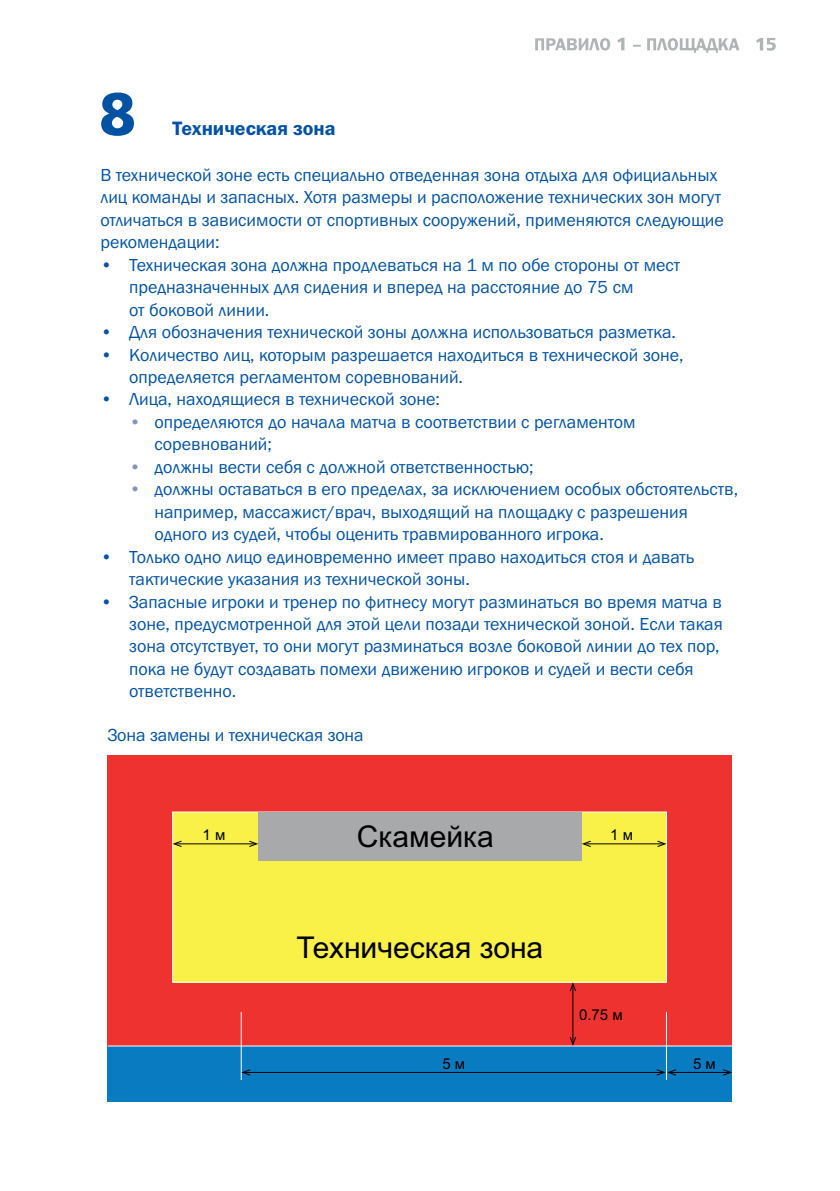
<style>
.page{position:relative;width:840px;height:1191px;background:#fff}
.page>*{position:absolute;margin:0;border:0;box-sizing:border-box;transform-origin:0 0}
.t1{font:30px "Arial";color:#000002}
.t2{font:600 20px "Franklin Gothic";color:#0152a2}
.t3{font:18px/22.4px "Franklin Gothic";color:#0152a2}
.t4{font:15px "Arial";color:#000002}
.s1{color:#7f97b8}
</style>
<div class="page">
<svg style="left:756px;top:38px;width:19px;height:13px"></svg>
<svg style="left:101px;top:92px;width:33px;height:44px"></svg>
<div style="left:108px;top:755px;width:623px;height:346px;background:#ee322f"></div>
<div style="left:108px;top:1046px;width:623px;height:55px;background:#097bc1"></div>
<hr style="left:240px;top:1012px;width:1px;height:68px;background:#fff">
<hr style="left:665px;top:1012px;width:1px;height:68px;background:#fff">
<div style="left:172px;top:812px;width:494px;height:170px;background:#f9f048"></div>
<div style="left:258px;top:812px;width:323px;height:49px;background:#a8a9aa"></div>
<hr style="left:108px;top:1045px;width:623px;height:1px;background:#fff">
<hr style="left:244px;top:1072px;width:418px;height:1px;background:#000002">
<svg style="left:241px;top:1069px;width:9px;height:6px"></svg>
<hr style="left:669px;top:1072px;width:60px;height:1px;background:#000002">
<svg style="left:722px;top:1069px;width:9px;height:6px"></svg>
<svg style="left:656px;top:1069px;width:20px;height:6px"></svg>
<hr style="left:572px;top:985px;width:1px;height:58px;background:#000002">
<svg style="left:569px;top:1037px;width:6px;height:9px"></svg>
<svg style="left:569px;top:982px;width:6px;height:9px"></svg>
<hr style="left:584px;top:843px;width:79px;height:1px;background:#000002">
<svg style="left:581px;top:840px;width:9px;height:7px"></svg>
<svg style="left:657px;top:840px;width:9px;height:7px"></svg>
<hr style="left:175px;top:843px;width:80px;height:1px;background:#000002">
<svg style="left:172px;top:840px;width:10px;height:7px"></svg>
<svg style="left:249px;top:840px;width:9px;height:7px"></svg>
<svg style="left:535px;top:38px;width:204px;height:15px"></svg>
<p class="t2" style="left:172px;top:121px;width:165px">Техническая зона</p>
<p class="t3" style="left:100px;top:165px;width:624px">В технической зоне есть специально отведенная зона отдыха для официальных лиц команды и запасных. Хотя размеры и расположение технических зон могут отличаться в зависимости от спортивных сооружений, применяются следующие рекомендации:</p>
<p class="t3" style="left:129px;top:255px;width:552px;text-indent:-29px">• Техническая зона должна продлеваться на 1 м по обе стороны от мест предназначенных для сидения и вперед на расстояние до 75 см<br>от боковой линии.</p>
<p class="t3" style="left:129px;top:345px;width:555px;text-indent:-29px">• Количество лиц, которым разрешается находиться в технической зоне, определяется регламентом соревнований.</p>
<p class="t3" style="left:100px;top:322px;width:577px">• Для обозначения технической зоны должна использоваться разметка.</p>
<p class="t3" style="left:100px;top:390px;width:341px">• Лица, находящиеся в технической зоне:</p>
<p class="t3" style="left:154px;top:412px;width:482px;text-indent:-25px"><span class="s1">•</span> определяются до начала матча в соответствии с регламентом соревнований;</p>
<p class="t3" style="left:129px;top:457px;width:406px"><span class="s1">•</span> должны вести себя с должной ответственностью;</p>
<p class="t3" style="left:154px;top:479px;width:585px;text-indent:-25px"><span class="s1">•</span> должны оставаться в его пределах, за исключением особых обстоятельств, например, массажист/врач, выходящий на площадку с разрешения одного из судей, чтобы оценить травмированного игрока.</p>
<p class="t3" style="left:129px;top:547px;width:566px;text-indent:-29px">• Только одно лицо единовременно имеет право находиться стоя и давать тактические указания из технической зоны.</p>
<p class="t3" style="left:129px;top:592px;width:595px;text-indent:-29px">• Запасные игроки и тренер по фитнесу могут разминаться во время матча в зоне, предусмотренной для этой цели позади технической зоной. Если такая зона отсутствует, то они могут разминаться возле боковой линии до тех пор, пока не будут создавать помехи движению игроков и судей и вести себя ответственно.</p>
<p class="t3" style="left:108px;top:725px;width:257px">Зона замены и техническая зона</p>
<p class="t4" style="left:202px;top:829px;width:24px">1 м</p>
<h1 class="t1" style="left:357px;top:825px;width:138px">Скамейка</h1>
<p class="t4" style="left:610px;top:829px;width:24px">1 м</p>
<h1 class="t1" style="left:296px;top:936px;width:248px">Техническая зона</h1>
<p class="t4" style="left:578px;top:1009px;width:45px">0.75 м</p>
<p class="t4" style="left:442px;top:1058px;width:24px">5 м</p>
<p class="t4" style="left:692px;top:1058px;width:24px">5 м</p>
</div>
